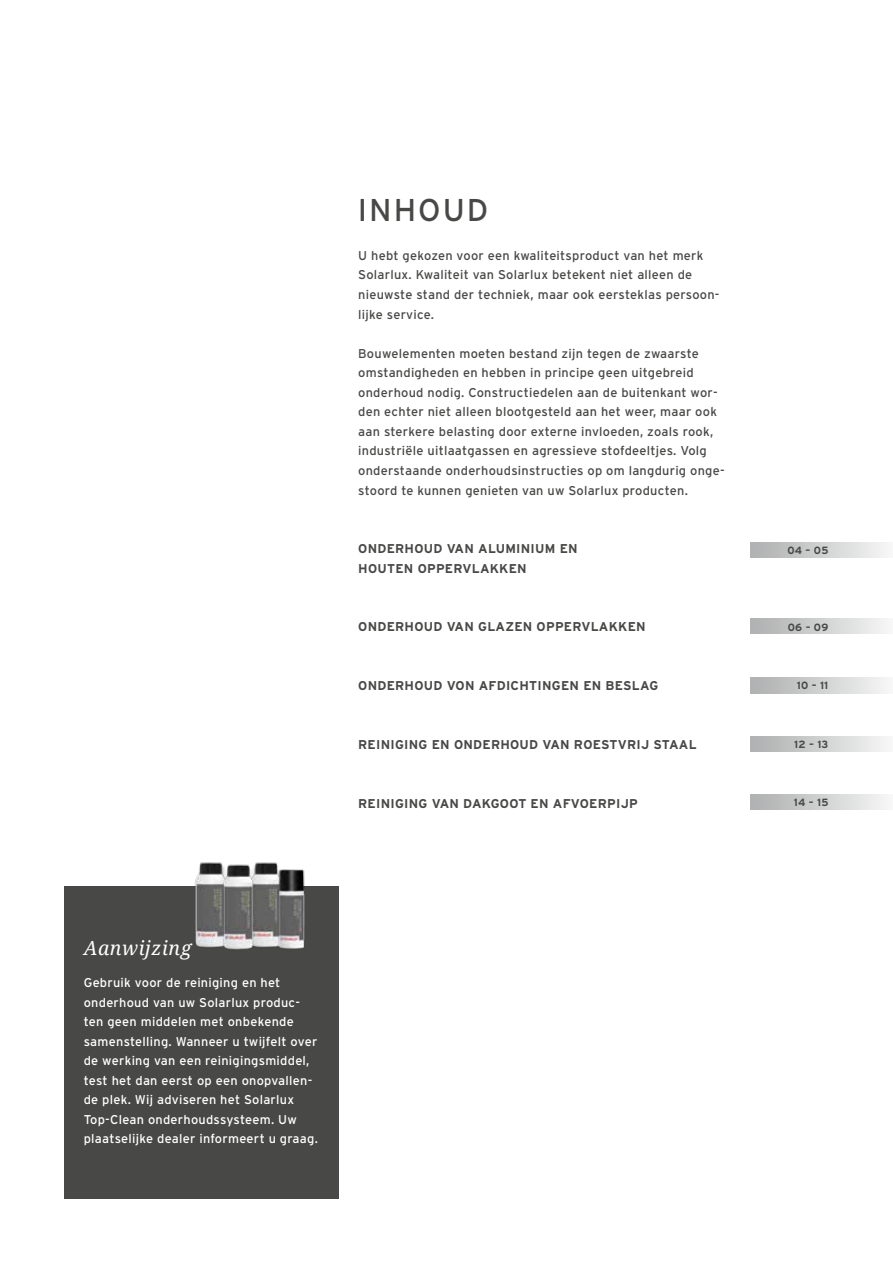
<style>
.page{position:relative;width:893px;height:1263px;background:#fff}
.page>*{position:absolute;margin:0;border:0;box-sizing:border-box;transform-origin:0 0}
.t1{font:31.5px "Interstate";letter-spacing:.065em;color:#484847}
.t2{font:italic 19.5px "Droid Serif";letter-spacing:.03em;color:#fff}
.t3{font:12.75px/19.5px "Interstate";letter-spacing:.02em;color:#484847}
.t4{font:12.75px/19.5px "Interstate";letter-spacing:.02em;color:#fff}
.t5{font:700 12.75px/19.5px "Interstate";letter-spacing:.02em;color:#484847}
.t6{font:700 10.5px "Interstate";letter-spacing:.02em;color:#484847}
</style>
<div class="page">
<div style="left:64px;top:886px;width:275px;height:313px;background:#484847"></div>
<img style="left:195px;top:862px;width:110px;height:88px">
<svg style="left:750px;top:542px;width:137px;height:15px;background:#cfd0d0"></svg>
<svg style="left:750px;top:618px;width:137px;height:15px;background:#cfd0d0"></svg>
<svg style="left:750px;top:736px;width:137px;height:15px;background:#cfd0d0"></svg>
<svg style="left:750px;top:795px;width:137px;height:14px;background:#cfd0d0"></svg>
<svg style="left:750px;top:692px;width:137px;height:1px"></svg>
<svg style="left:750px;top:677px;width:137px;height:15px;background:#cfd0d0"></svg>
<h1 class="t1" style="left:358px;top:190px;width:132px">INHOUD</h1>
<p class="t3" style="left:358px;top:245px;width:363px">U hebt gekozen voor een kwaliteitsproduct van het merk Solarlux. Kwaliteit van Solarlux betekent niet alleen de nieuwste stand der techniek, maar ook eersteklas persoon&shy;lijke service.</p>
<p class="t3" style="left:358px;top:343px;width:368px">Bouwelementen moeten bestand zijn tegen de zwaarste omstandigheden en hebben in principe geen uitgebreid onderhoud nodig. Constructiedelen aan de buitenkant wor&shy;den echter niet alleen blootgesteld aan het weer, maar ook aan sterkere belasting door externe invloeden, zoals rook, industriële uitlaatgassen en agressieve stofdeeltjes. Volg onderstaande onderhoudsinstructies op om langdurig onge&shy;stoord te kunnen genieten van uw Solarlux producten.</p>
<p class="t5" style="left:358px;top:539px;width:221px">ONDERHOUD VAN ALUMINIUM EN<br>HOUTEN OPPERVLAKKEN</p>
<p class="t5" style="left:358px;top:617px;width:289px">ONDERHOUD VAN GLAZEN OPPERVLAKKEN</p>
<p class="t5" style="left:358px;top:676px;width:302px">ONDERHOUD VON AFDICHTINGEN EN BESLAG</p>
<p class="t5" style="left:358px;top:734px;width:340px">REINIGING EN ONDERHOUD VAN ROESTVRIJ STAAL</p>
<p class="t5" style="left:358px;top:793px;width:281px">REINIGING VAN DAKGOOT EN AFVOERPIJP</p>
<h2 class="t2" style="left:84px;top:937px;width:109px">Aanwijzing</h2>
<p class="t4" style="left:84px;top:973px;width:236px">Gebruik voor de reiniging en het onderhoud van uw Solarlux produc&shy;ten geen middelen met onbekende samenstelling. Wanneer u twijfelt over de werking van een reinigingsmiddel, test het dan eerst op een onopvallen&shy;de plek. Wij adviseren het Solarlux Top-Clean onderhoudssysteem. Uw plaatselijke dealer informeert u graag.</p>
<p class="t6" style="left:787px;top:544px;width:42px">04 – 05</p>
<p class="t6" style="left:788px;top:621px;width:42px">06 – 09</p>
<p class="t6" style="left:797px;top:679px;width:33px">10 – 11</p>
<p class="t6" style="left:794px;top:738px;width:36px">12 – 13</p>
<p class="t6" style="left:794px;top:796px;width:36px">14 – 15</p>
</div>
